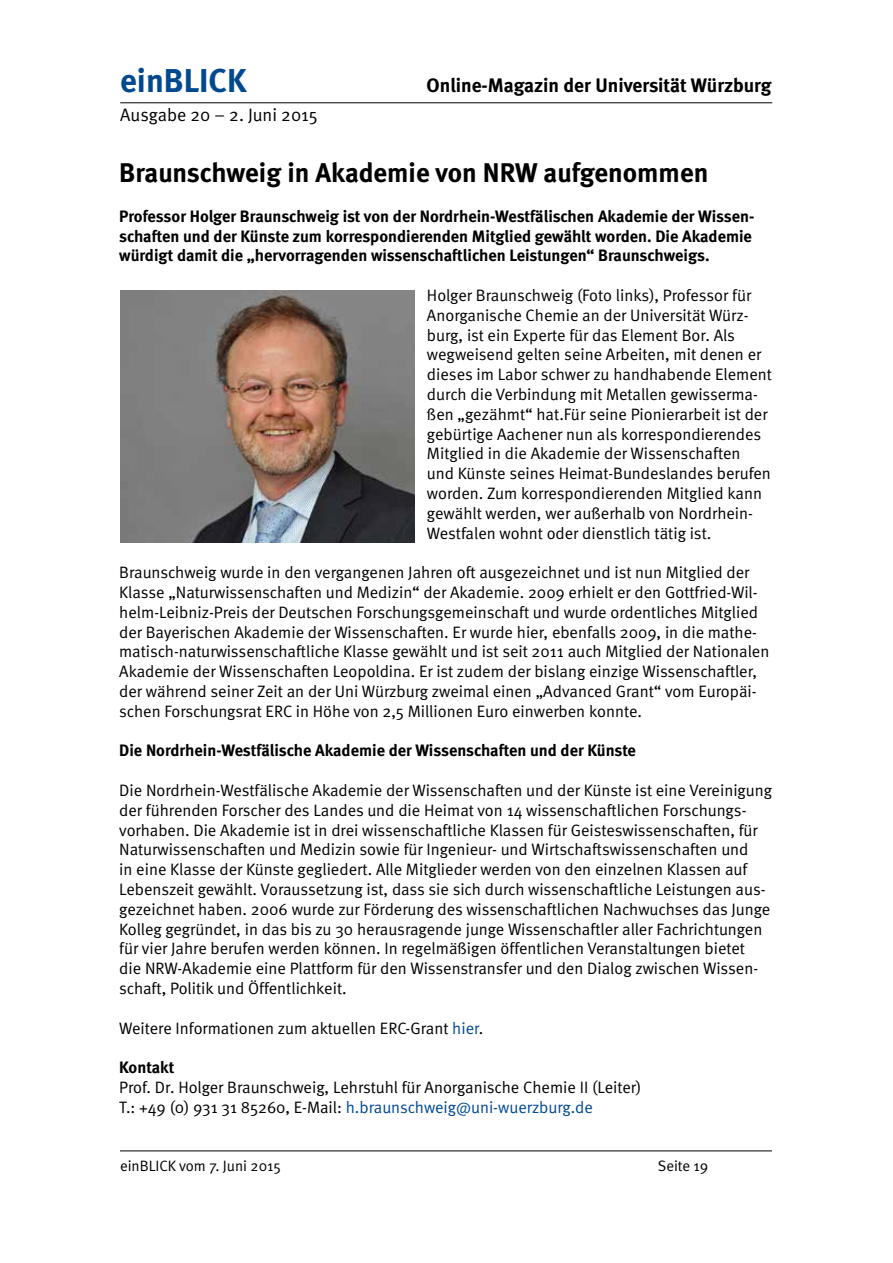
<style>
.page{position:relative;width:893px;height:1263px;background:#fff}
.page>*{position:absolute;margin:0;border:0;box-sizing:border-box;transform-origin:0 0}
.t1{font:700 33px "Meta";color:#004990}
.t2{font:700 27px "Meta";color:#000}
.t3{font:700 19.5px "Meta";color:#000}
.t4{font:18px "Meta Normal";color:#000}
.t5{font:16.5px/19.8px "Meta Normal";color:#000}
.t6{font:700 16.5px/19.8px "Meta";color:#000}
.t7{font:15px "Meta Normal";color:#000}
.s1{color:#004990}
</style>
<div class="page">
<hr style="left:120px;top:102px;width:652px;height:1px;background:#000">
<hr style="left:120px;top:1150px;width:652px;height:1px;background:#000">
<img style="left:120px;top:291px;width:295px;height:251px">
<h1 class="t1" style="left:120px;top:61px;width:128px">einBLICK</h1>
<p class="t3" style="left:427px;top:74px;width:346px">Online-Magazin der Universität Würzburg</p>
<p class="t4" style="left:120px;top:105px;width:199px">Ausgabe 20 – 2. Juni 2015</p>
<h2 class="t2" style="left:119px;top:157px;width:591px">Braunschweig in Akademie von NRW aufgenommen</h2>
<p class="t6" style="left:119px;top:206px;width:637px">Professor Holger Braunschweig ist von der Nordrhein-Westfälischen Akademie der Wissen&shy;schaften und der Künste zum korrespondierenden Mitglied gewählt worden. Die Akademie würdigt damit die „hervorragenden wissenschaftlichen Leistungen“ Braunschweigs.</p>
<p class="t5" style="left:427px;top:285px;width:346px">Holger Braunschweig (Foto links), Professor für Anorganische Chemie an der Universität Würz&shy;burg, ist ein Experte für das Element Bor. Als wegweisend gelten seine Arbeiten, mit denen er dieses im Labor schwer zu handhabende Element durch die Verbindung mit Metallen gewisserma&shy;ßen „gezähmt“ hat.Für seine Pionierarbeit ist der gebürtige Aachener nun als korrespondierendes Mitglied in die Akademie der Wissenschaften<br>und Künste seines Heimat-Bundeslandes berufen worden. Zum korrespondierenden Mitglied kann gewählt werden, wer außerhalb von Nordrhein-Westfalen wohnt oder dienstlich tätig ist.</p>
<p class="t5" style="left:119px;top:562px;width:652px">Braunschweig wurde in den vergangenen Jahren oft ausgezeichnet und ist nun Mitglied der Klasse „Naturwissenschaften und Medizin“ der Akademie. 2009 erhielt er den Gottfried-Wil&shy;helm-Leibniz-Preis der Deutschen Forschungsgemeinschaft und wurde ordentliches Mitglied der Bayerischen Akademie der Wissenschaften. Er wurde hier, ebenfalls 2009, in die mathe&shy;matisch-naturwissenschaftliche Klasse gewählt und ist seit 2011 auch Mitglied der Nationalen Akademie der Wissenschaften Leopoldina. Er ist zudem der bislang einzige Wissenschaftler, der während seiner Zeit an der Uni Würzburg zweimal einen „Advanced Grant“ vom Europäi&shy;schen Forschungsrat ERC in Höhe von 2,5 Millionen Euro einwerben konnte.</p>
<p class="t6" style="left:119px;top:740px;width:518px">Die Nordrhein-Westfälische Akademie der Wissenschaften und der Künste</p>
<p class="t5" style="left:119px;top:780px;width:654px">Die Nordrhein-Westfälische Akademie der Wissenschaften und der Künste ist eine Vereinigung der führenden Forscher des Landes und die Heimat von 14 wissenschaftlichen Forschungs&shy;vorhaben. Die Akademie ist in drei wissenschaftliche Klassen für Geisteswissenschaften, für Naturwissenschaften und Medizin sowie für Ingenieur- und Wirtschaftswissenschaften und<br>in eine Klasse der Künste gegliedert. Alle Mitglieder werden von den einzelnen Klassen auf Lebenszeit gewählt. Voraussetzung ist, dass sie sich durch wissenschaftliche Leistungen aus&shy;gezeichnet haben. 2006 wurde zur Förderung des wissenschaftlichen Nachwuchses das Junge Kolleg gegründet, in das bis zu 30 herausragende junge Wissenschaftler aller Fachrichtungen für vier Jahre berufen werden können. In regelmäßigen öffentlichen Veranstaltungen bietet<br>die NRW-Akademie eine Plattform für den Wissenstransfer und den Dialog zwischen Wissen&shy;schaft, Politik und Öffentlichkeit.</p>
<p class="t5" style="left:119px;top:1018px;width:366px">Weitere Informationen zum aktuellen ERC-Grant <span class="s1">hier</span>.</p>
<p class="t6" style="left:119px;top:1057px;width:57px">Kontakt</p>
<p class="t5" style="left:119px;top:1077px;width:524px">Prof. Dr. Holger Braunschweig, Lehrstuhl für Anorganische Chemie II (Leiter)<br>T.: +49 (0) 931 31 85260, E-Mail: <span class="s1">h.braunschweig@uni-wuerzburg.de</span></p>
<p class="t7" style="left:120px;top:1157px;width:162px">einBLICK vom 7. Juni 2015</p>
<p class="t7" style="left:658px;top:1157px;width:52px">Seite 19</p>
</div>
